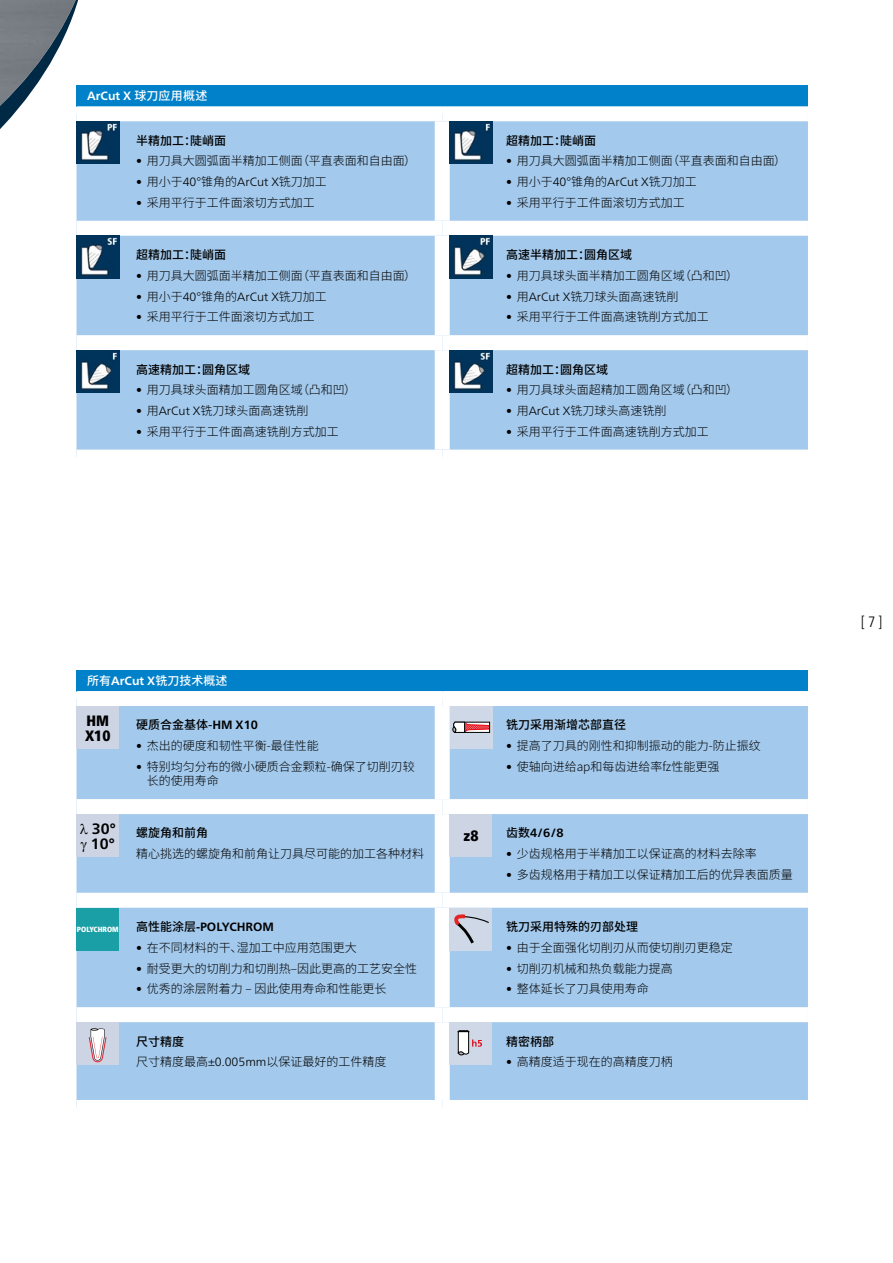
<style>
.page{position:relative;width:893px;height:1263px;background:#fff}
.page>*{position:absolute;margin:0;border:0;box-sizing:border-box;transform-origin:0 0}
.t1{font:900 condensed 15px/15px "Frutiger Neue LT Pro";color:#000}
.t2{font:700 15px/15px "Frutiger Neue LT Pro";color:#000}
.t3{font:300 condensed 15px "Frutiger Neue LT Pro";color:#000}
.t4{font:300 12px/14.4px "Noto Sans SC";color:#000}
.t5{font:500 12px "Noto Sans SC";color:#000}
.t6{font:300 12px "Frutiger Neue LT Pro";color:#000}
.t7{font:700 12px "Frutiger Neue LT Pro";color:#000}
.t8{font:500 12px "Noto Sans SC";color:#fff}
.t9{font:700 12px "Frutiger Neue LT Pro";color:#fff}
.t10{font:900 condensed 7.5px "Frutiger Neue LT Pro";color:#fff}
.s1{font-family:"Noto Sans SC";font-weight:500}
.s2{font-family:"Frutiger Neue LT Pro"}
.s3{font-family:"Noto Sans SC"}
.s4{font-family:"Frutiger Neue LT Pro";font-weight:700}
.s5{font-weight:500}
</style>
<div class="page">
<svg style="left:0;top:0;width:78px;height:362px"></svg>
<img style="left:0;top:0;width:76px;height:106px">
<div style="left:77px;top:85px;width:731px;height:21px;background:#0081c9"></div>
<div style="left:77px;top:670px;width:731px;height:21px;background:#0081c9"></div>
<div style="left:77px;top:121px;width:731px;height:329px;background:#a3c9ec"></div>
<div style="left:77px;top:221px;width:365px;height:15px;background:#fff"></div>
<div style="left:442px;top:221px;width:366px;height:15px;background:#fff"></div>
<div style="left:77px;top:335px;width:365px;height:15px;background:#fff"></div>
<div style="left:442px;top:335px;width:366px;height:15px;background:#fff"></div>
<div style="left:435px;top:121px;width:15px;height:100px;background:#fff"></div>
<div style="left:435px;top:236px;width:15px;height:99px;background:#fff"></div>
<div style="left:435px;top:350px;width:15px;height:100px;background:#fff"></div>
<div style="left:77px;top:106px;width:365px;height:15px;background:#fff"></div>
<img style="left:77px;top:121px;width:42px;height:43px">
<img style="left:450px;top:121px;width:42px;height:43px">
<img style="left:77px;top:236px;width:42px;height:42px">
<img style="left:450px;top:236px;width:42px;height:42px">
<img style="left:77px;top:350px;width:42px;height:43px">
<img style="left:450px;top:350px;width:42px;height:43px">
<div style="left:77px;top:706px;width:731px;height:394px;background:#a3c9ec"></div>
<div style="left:77px;top:799px;width:365px;height:15px;background:#fff"></div>
<div style="left:442px;top:799px;width:366px;height:15px;background:#fff"></div>
<div style="left:77px;top:893px;width:365px;height:15px;background:#fff"></div>
<div style="left:442px;top:893px;width:366px;height:15px;background:#fff"></div>
<div style="left:77px;top:1007px;width:365px;height:15px;background:#fff"></div>
<div style="left:442px;top:1007px;width:366px;height:15px;background:#fff"></div>
<div style="left:435px;top:706px;width:15px;height:93px;background:#fff"></div>
<div style="left:435px;top:814px;width:15px;height:79px;background:#fff"></div>
<div style="left:435px;top:908px;width:15px;height:99px;background:#fff"></div>
<div style="left:435px;top:1022px;width:15px;height:78px;background:#fff"></div>
<div style="left:77px;top:908px;width:42px;height:42px;background:#199fa5"></div>
<div style="left:77px;top:706px;width:42px;height:42px;background:#cdd5e5"></div>
<div style="left:450px;top:706px;width:42px;height:43px;background:#cfd8e6"></div>
<svg style="left:452px;top:722px;width:38px;height:11px"></svg>
<div style="left:450px;top:1022px;width:42px;height:42px;background:#cfd8e6"></div>
<svg style="left:458px;top:1030px;width:24px;height:25px"></svg>
<div style="left:450px;top:814px;width:42px;height:42px;background:#cdd5e5"></div>
<div style="left:77px;top:814px;width:42px;height:42px;background:#cdd5e5"></div>
<div style="left:77px;top:1022px;width:42px;height:43px;background:#cdd5e5"></div>
<svg style="left:89px;top:1028px;width:17px;height:34px"></svg>
<div style="left:450px;top:908px;width:42px;height:42px;background:#cfd8e6"></div>
<svg style="left:454px;top:914px;width:35px;height:30px"></svg>
<p class="t9" style="left:87px;top:89px;width:122px">ArCut X <span class="s1">球刀应用概述</span></p>
<p class="t5" style="left:136px;top:133px;width:92px">半精加工：陡峭面</p>
<p class="t4" style="left:136px;top:154px;width:282px"><span class="s2">•</span> 用刀具大圆弧面半精加工侧面（平直表面和自由面）</p>
<p class="t6" style="left:136px;top:175px;width:192px">• <span class="s3">用小于</span>40°<span class="s3">锥角的</span>ArCut X<span class="s3">铣刀加工</span></p>
<p class="t4" style="left:136px;top:196px;width:180px"><span class="s2">•</span> 采用平行于工件面滚切方式加工</p>
<p class="t5" style="left:136px;top:248px;width:92px">超精加工：陡峭面</p>
<p class="t4" style="left:136px;top:268px;width:282px"><span class="s2">•</span> 用刀具大圆弧面半精加工侧面（平直表面和自由面）</p>
<p class="t6" style="left:136px;top:289px;width:192px">• <span class="s3">用小于</span>40°<span class="s3">锥角的</span>ArCut X<span class="s3">铣刀加工</span></p>
<p class="t4" style="left:136px;top:310px;width:180px"><span class="s2">•</span> 采用平行于工件面滚切方式加工</p>
<p class="t5" style="left:136px;top:362px;width:116px">高速精加工：圆角区域</p>
<p class="t4" style="left:136px;top:383px;width:222px"><span class="s2">•</span> 用刀具球头面精加工圆角区域（凸和凹）</p>
<p class="t4" style="left:136px;top:404px;width:174px"><span class="s2">•</span> 用<span class="s2">ArCut X</span>铣刀球头面高速铣削</p>
<p class="t4" style="left:136px;top:424px;width:204px"><span class="s2">•</span> 采用平行于工件面高速铣削方式加工</p>
<p class="t5" style="left:506px;top:133px;width:91px">超精加工：陡峭面</p>
<p class="t4" style="left:506px;top:154px;width:282px"><span class="s2">•</span> 用刀具大圆弧面半精加工侧面（平直表面和自由面）</p>
<p class="t6" style="left:506px;top:175px;width:192px">• <span class="s3">用小于</span>40°<span class="s3">锥角的</span>ArCut X<span class="s3">铣刀加工</span></p>
<p class="t4" style="left:506px;top:196px;width:180px"><span class="s2">•</span> 采用平行于工件面滚切方式加工</p>
<p class="t5" style="left:506px;top:248px;width:127px">高速半精加工：圆角区域</p>
<p class="t4" style="left:506px;top:269px;width:234px"><span class="s2">•</span> 用刀具球头面半精加工圆角区域（凸和凹）</p>
<p class="t4" style="left:506px;top:289px;width:174px"><span class="s2">•</span> 用<span class="s2">ArCut X</span>铣刀球头面高速铣削</p>
<p class="t4" style="left:506px;top:310px;width:204px"><span class="s2">•</span> 采用平行于工件面高速铣削方式加工</p>
<p class="t5" style="left:506px;top:362px;width:103px">超精加工：圆角区域</p>
<p class="t4" style="left:506px;top:383px;width:234px"><span class="s2">•</span> 用刀具球头面超精加工圆角区域（凸和凹）</p>
<p class="t4" style="left:506px;top:404px;width:162px"><span class="s2">•</span> 用<span class="s2">ArCut X</span>铣刀球头高速铣削</p>
<p class="t4" style="left:506px;top:424px;width:204px"><span class="s2">•</span> 采用平行于工件面高速铣削方式加工</p>
<p class="t8" style="left:87px;top:674px;width:142px">所有<span class="s4">ArCut X</span>铣刀技术概述</p>
<p class="t1" style="left:85px;top:713px;width:27px">HM<br>X10</p>
<p class="t5" style="left:136px;top:718px;width:123px">硬质合金基体-<span class="s4">HM X10</span></p>
<p class="t4" style="left:136px;top:739px;width:184px"><span class="s2">•</span> 杰出的硬度和韧性平衡-最佳性能</p>
<p class="t4" style="left:147px;top:759px;width:269px;text-indent:-11px"><span class="s2">•</span> 特别均匀分布的微小硬质合金颗粒-确保了切削刃较长的使用寿命</p>
<p class="t5" style="left:506px;top:718px;width:121px">铣刀采用渐增芯部直径</p>
<p class="t4" style="left:506px;top:739px;width:256px"><span class="s2">•</span> 提高了刀具的刚性和抑制振动的能力-防止振纹</p>
<p class="t4" style="left:506px;top:759px;width:215px"><span class="s2">•</span> 使轴向进给ap和每齿进给率fz性能更强</p>
<p class="t2" style="left:91px;top:821px;width:26px">30°<br>10°</p>
<p class="t5" style="left:136px;top:826px;width:74px">螺旋角和前角</p>
<p class="t4" style="left:136px;top:847px;width:290px">精心挑选的螺旋角和前角让刀具尽可能的加工各种材料</p>
<p class="t1" style="left:463px;top:828px;width:16px">z8</p>
<p class="t7" style="left:506px;top:826px;width:59px"><span class="s1">齿数</span>4/6/8</p>
<p class="t4" style="left:506px;top:847px;width:252px"><span class="s2">•</span> 少齿规格用于半精加工以保证高的材料去除率</p>
<p class="t4" style="left:506px;top:868px;width:288px"><span class="s2">•</span> 多齿规格用于精加工以保证精加工后的优异表面质量</p>
<p class="t10" style="left:77px;top:925px;width:43px">POLYCHROM</p>
<p class="t7" style="left:136px;top:920px;width:139px"><span class="s1">高性能涂层</span>-POLYCHROM</p>
<p class="t4" style="left:136px;top:940px;width:222px"><span class="s2">•</span> 在不同材料的干、湿加工中应用范围更大</p>
<p class="t4" style="left:136px;top:961px;width:283px"><span class="s2">•</span> 耐受更大的切削力和切削热–因此更高的工艺安全性</p>
<p class="t4" style="left:136px;top:982px;width:252px"><span class="s2">•</span> 优秀的涂层附着力 – 因此使用寿命和性能更长</p>
<p class="t5" style="left:506px;top:920px;width:133px">铣刀采用特殊的刃部处理</p>
<p class="t4" style="left:506px;top:940px;width:228px"><span class="s2">•</span> 由于全面强化切削刃从而使切削刃更稳定</p>
<p class="t4" style="left:506px;top:961px;width:168px"><span class="s2">•</span> 切削刃机械和热负载能力提高</p>
<p class="t4" style="left:506px;top:982px;width:144px"><span class="s2">•</span> 整体延长了刀具使用寿命</p>
<p class="t4" style="left:136px;top:1031px;width:252px;line-height:20.7px"><span class="s5">尺寸精度<br></span>尺寸精度最高<span class="s2">±0.005mm</span>以保证最好的工件精度</p>
<p class="t5" style="left:506px;top:1034px;width:49px">精密柄部</p>
<p class="t4" style="left:506px;top:1055px;width:168px"><span class="s2">•</span> 高精度适于现在的高精度刀柄</p>
<p class="t3" style="left:861px;top:613px;width:23px">[ 7 ]</p>
</div>
